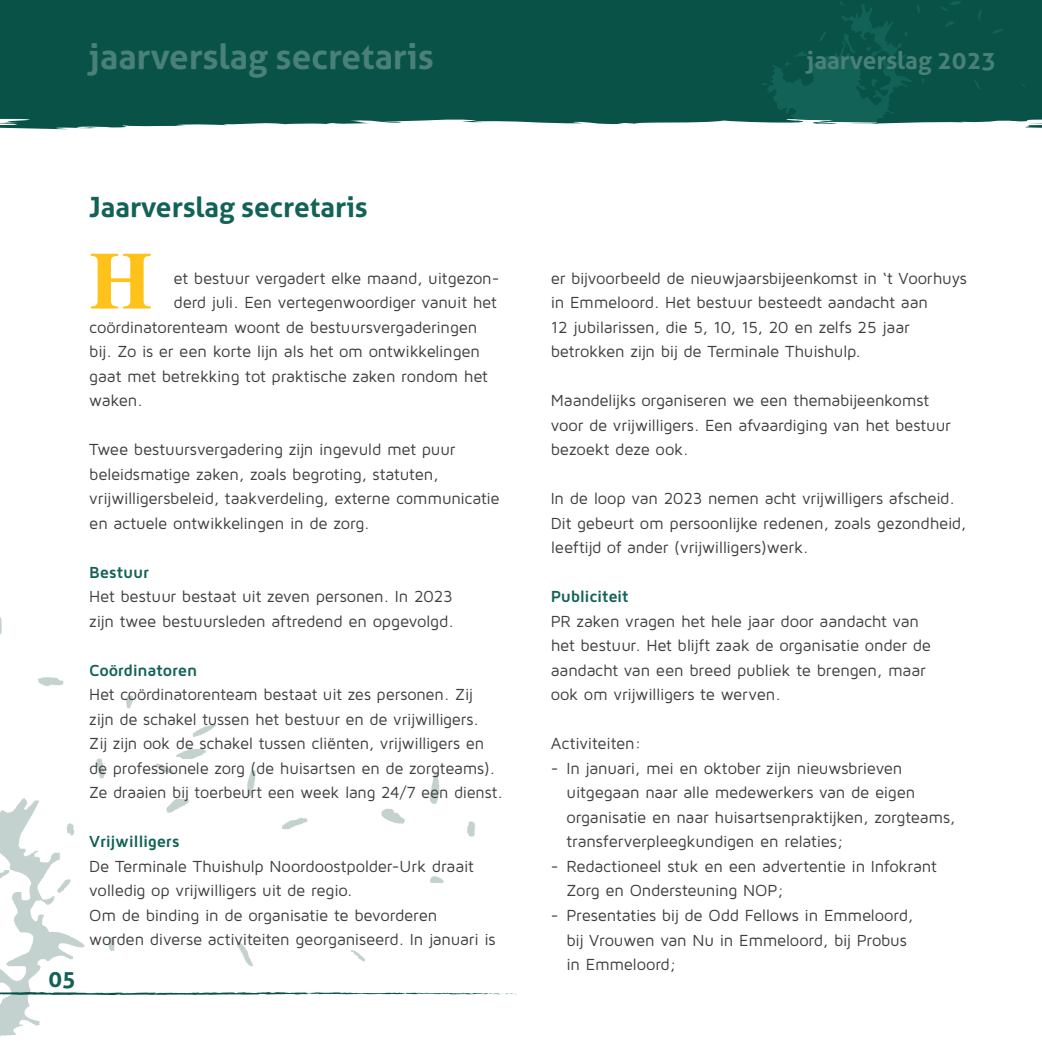
<style>
.page{position:relative;width:1042px;height:1042px;background:#fff}
.page>*{position:absolute;margin:0;border:0;box-sizing:border-box;transform-origin:0 0}
.t1{font:700 81.02px "Times";color:#fec21a}
.t2{font:700 35px "Aller";color:#498077}
.t3{font:700 28px "Aller";color:#126257}
.t4{font:700 24.5px "Aller";color:#498077}
.t5{font:700 22.75px "Aller";color:#126257}
.t6{font:16.62px/24.5px "Maven Pro";letter-spacing:-.015em;color:#3e3e3f}
.t7{font:700 16.62px "Maven Pro";letter-spacing:-.01em;color:#126257}
</style>
<div class="page">
<div style="left:0;top:0;width:1020px;height:129px;background:#085248"></div>
<svg style="left:941px;top:1px;width:20px;height:10px"></svg>
<svg style="left:978px;top:10px;width:3px;height:10px"></svg>
<svg style="left:945px;top:21px;width:9px;height:6px"></svg>
<svg style="left:992px;top:29px;width:11px;height:5px"></svg>
<svg style="left:974px;top:80px;width:6px;height:10px"></svg>
<svg style="left:762px;top:0;width:162px;height:129px;background:#186056"></svg>
<svg style="left:0;top:617px;width:2px;height:17px"></svg>
<svg style="left:38px;top:677px;width:25px;height:9px"></svg>
<svg style="left:126px;top:695px;width:7px;height:13px"></svg>
<svg style="left:193px;top:724px;width:23px;height:13px"></svg>
<svg style="left:0;top:749px;width:517px;height:288px"></svg>
<div style="left:1020px;top:0;width:22px;height:128px;background:#085248"></div>
<h2 class="t2" style="left:89px;top:35px;width:346px">jaarverslag secretaris</h2>
<h3 class="t5" style="left:49px;top:965px;width:29px">05</h3>
<h3 class="t3" style="left:89px;top:189px;width:280px">Jaarverslag secretaris</h3>
<h1 class="t1" style="left:89px;top:204px;width:65px">H</h1>
<p class="t6" style="left:174px;top:265px;width:327px">et bestuur vergadert elke maand, uitgezon-</p>
<p class="t6" style="left:174px;top:290px;width:325px">derd juli. Een vertegenwoordiger vanuit het</p>
<p class="t6" style="left:89px;top:314px;width:390px">coördinatorenteam woont de bestuursvergaderingen</p>
<p class="t6" style="left:89px;top:339px;width:392px">bij. Zo is er een korte lijn als het om ontwikkelingen</p>
<p class="t6" style="left:89px;top:363px;width:400px">gaat met betrekking tot praktische zaken rondom het</p>
<p class="t6" style="left:89px;top:388px;width:55px">waken.</p>
<p class="t6" style="left:89px;top:437px;width:412px">Twee bestuursvergadering zijn ingevuld met puur beleidsmatige zaken, zoals begroting, statuten, vrijwilligersbeleid, taakverdeling, externe communicatie en actuele ontwikkelingen in de zorg.</p>
<p class="t7" style="left:89px;top:561px;width:61px">Bestuur</p>
<p class="t6" style="left:89px;top:584px;width:366px">Het bestuur bestaat uit zeven personen. In 2023 zijn twee bestuursleden aftredend en opgevolgd.</p>
<p class="t7" style="left:89px;top:659px;width:110px">Coördinatoren</p>
<p class="t6" style="left:89px;top:682px;width:415px">Het coördinatorenteam bestaat uit zes personen. Zij<br>zijn de schakel tussen het bestuur en de vrijwilligers.<br>Zij zijn ook de schakel tussen cliënten, vrijwilligers en de professionele zorg (de huisartsen en de zorgteams).<br>Ze draaien bij toerbeurt een week lang 24/7 een dienst.</p>
<p class="t7" style="left:89px;top:831px;width:92px">Vrijwilligers</p>
<p class="t6" style="left:89px;top:853px;width:408px">De Terminale Thuishulp Noordoostpolder-Urk draait volledig op vrijwilligers uit de regio.<br>Om de binding in de organisatie te bevorderen worden diverse activiteiten georganiseerd. In januari is</p>
<h3 class="t4" style="left:807px;top:45px;width:191px">jaarverslag 2023</h3>
<p class="t6" style="left:551px;top:265px;width:418px">er bijvoorbeeld de nieuwjaarsbijeenkomst in ‘t Voorhuys in Emmeloord. Het bestuur besteedt aandacht aan<br>12 jubilarissen, die 5, 10, 15, 20 en zelfs 25 jaar betrokken zijn bij de Terminale Thuishulp.</p>
<p class="t6" style="left:551px;top:388px;width:402px">Maandelijks organiseren we een themabijeenkomst voor de vrijwilligers. Een afvaardiging van het bestuur bezoekt deze ook.</p>
<p class="t6" style="left:551px;top:486px;width:417px">In de loop van 2023 nemen acht vrijwilligers afscheid.<br>Dit gebeurt om persoonlijke redenen, zoals gezondheid, leeftijd of ander (vrijwilligers)werk.</p>
<p class="t7" style="left:551px;top:586px;width:79px">Publiciteit</p>
<p class="t6" style="left:551px;top:608px;width:382px">PR zaken vragen het hele jaar door aandacht van het bestuur. Het blijft zaak de organisatie onder de aandacht van een breed publiek te brengen, maar ook om vrijwilligers te werven.</p>
<p class="t6" style="left:551px;top:731px;width:92px">Activiteiten:</p>
<p class="t6" style="left:566px;top:755px;width:390px;text-indent:-16px">- In januari, mei en oktober zijn nieuwsbrieven uitgegaan naar alle medewerkers van de eigen organisatie en naar huisartsenpraktijken, zorgteams, transferverpleegkundigen en relaties;</p>
<p class="t6" style="left:566px;top:853px;width:372px;text-indent:-16px">- Redactioneel stuk en een advertentie in Infokrant<br>Zorg en Ondersteuning NOP;</p>
<p class="t6" style="left:566px;top:902px;width:348px;text-indent:-16px">- Presentaties bij de Odd Fellows in Emmeloord, bij Vrouwen van Nu in Emmeloord, bij Probus in Emmeloord;</p>
</div>
